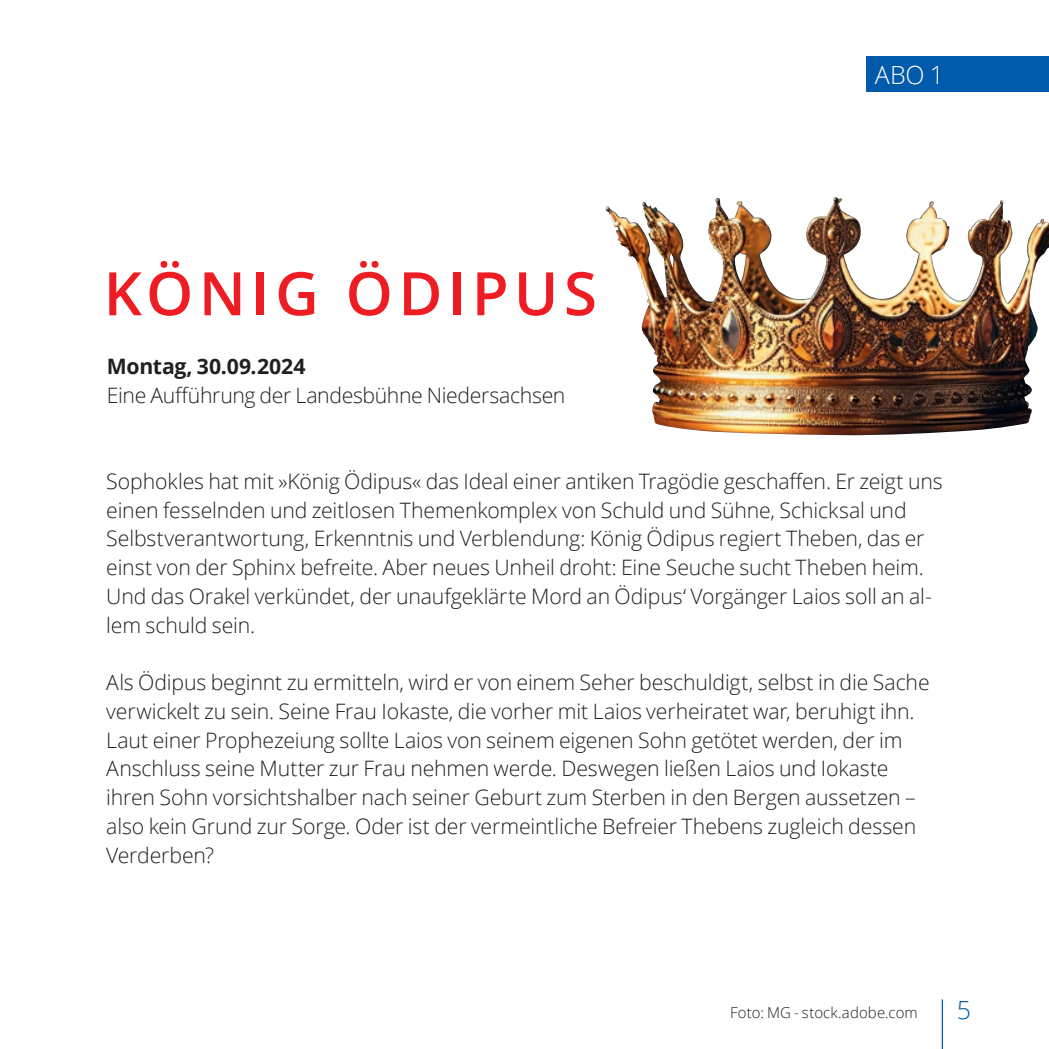
<style>
.page{position:relative;width:1049px;height:1049px;background:#fff}
.page>*{position:absolute;margin:0;border:0;box-sizing:border-box;transform-origin:0 0}
.t1{font:600 60px "Open Sans";letter-spacing:.09em;color:#ee1d23}
.t2{font:300 25px "Open Sans";color:#fff}
.t3{font:300 25px "Open Sans";color:#015aaa}
.t4{font:300 21.25px/28.8px "Open Sans";letter-spacing:-.01em;color:#231f20}
.t5{font:700 21.25px "Open Sans";letter-spacing:-.01em;color:#231f20}
.t6{font:300 15px "Open Sans";letter-spacing:.005em;color:#231f20}
</style>
<div class="page">
<hr style="left:942px;top:999px;width:1px;height:50px;background:#015aaa">
<img style="left:641px;top:197px;width:408px;height:239px">
<img style="left:605px;top:197px;width:229px;height:105px">
<div style="left:866px;top:57px;width:183px;height:35px;background:#015aaa"></div>
<p class="t2" style="left:875px;top:58px;width:71px">ABO 1</p>
<h1 class="t1" style="left:104px;top:252px;width:495px">KÖNIG ÖDIPUS</h1>
<p class="t5" style="left:107px;top:351px;width:200px">Montag, 30.09.2024</p>
<p class="t4" style="left:107px;top:380px;width:460px">Eine Aufführung der Landesbühne Niedersachsen</p>
<p class="t4" style="left:106px;top:466px;width:838px">Sophokles hat mit »König Ödipus« das Ideal einer antiken Tragödie geschaffen. Er zeigt uns einen fesselnden und zeitlosen Themenkomplex von Schuld und Sühne, Schicksal und Selbstverantwortung, Erkenntnis und Verblendung: König Ödipus regiert Theben, das er einst von der Sphinx befreite. Aber neues Unheil droht: Eine Seuche sucht Theben heim.<br>Und das Orakel verkündet, der unaufgeklärte Mord an Ödipus‘ Vorgänger Laios soll an al&shy;lem schuld sein.</p>
<p class="t4" style="left:106px;top:667px;width:825px">Als Ödipus beginnt zu ermitteln, wird er von einem Seher beschuldigt, selbst in die Sache verwickelt zu sein. Seine Frau Iokaste, die vorher mit Laios verheiratet war, beruhigt ihn.<br>Laut einer Prophezeiung sollte Laios von seinem eigenen Sohn getötet werden, der im Anschluss seine Mutter zur Frau nehmen werde. Deswegen ließen Laios und Iokaste ihren Sohn vorsichtshalber nach seiner Geburt zum Sterben in den Bergen aussetzen – also kein Grund zur Sorge. Oder ist der vermeintliche Befreier Thebens zugleich dessen Verderben?</p>
<p class="t6" style="left:730px;top:1002px;width:189px">Foto: MG - stock.adobe.com</p>
<p class="t3" style="left:957px;top:992px;width:16px">5</p>
</div>
